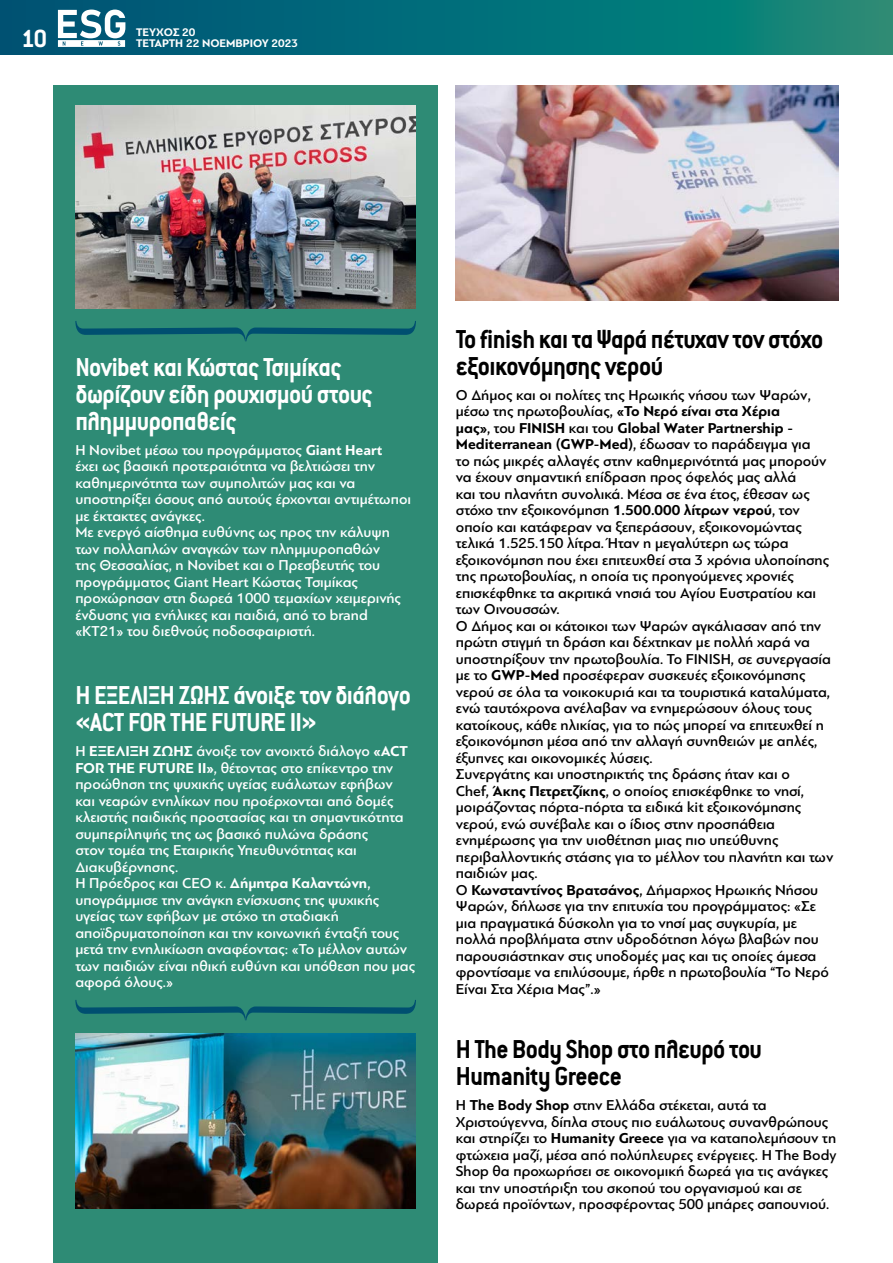
<style>
.page{position:relative;width:893px;height:1263px;background:#fff}
.page>*{position:absolute;margin:0;border:0;box-sizing:border-box;transform-origin:0 0}
.t1{font:700 28.5px/27px "Conduit ITC Hel";letter-spacing:-.02em;color:#fff;scale:.93 1}
.t2{font:700 28.5px/27px "Conduit ITC Hel";letter-spacing:-.02em;color:#000;scale:.93 1}
.t3{font:700 27.3px "Conduit ITC Hel";color:#fff}
.t4{font:500 15px/16.5px "PF Bague Sans Pro";color:#000}
.t5{font:500 15px/16.5px "PF Bague Sans Pro";color:#fff}
.t6{font:700 11.55px/10.5px "PF Bague Sans Pro";color:#fff}
.s1{font-weight:700}
</style>
<div class="page">
<svg style="left:0;top:0;width:893px;height:54px;background:#056f78"></svg>
<svg style="left:58px;top:10px;width:67px;height:37px"></svg>
<div style="left:53px;top:85px;width:385px;height:1178px;background:#2e8b75"></div>
<img style="left:455px;top:85px;width:383px;height:216px">
<svg style="left:75px;top:321px;width:341px;height:20px"></svg>
<svg style="left:75px;top:1000px;width:341px;height:20px"></svg>
<img style="left:75px;top:105px;width:341px;height:203px">
<img style="left:75px;top:1033px;width:341px;height:176px">
<h2 class="t3" style="left:21px;top:25px;width:28px">10</h2>
<p class="t6" style="left:136px;top:27px;width:163px">ΤΕΥΧΟΣ 20<br>TΕΤΑΡΤΗ 22 ΝΟΕΜΒΡΙΟΥ 2023</p>
<h1 class="t1" style="left:75px;top:354px;width:321px">Novibet και Κώστας Τσιμίκας δωρίζουν είδη ρουχισμού στους πλημμυροπαθείς</h1>
<p class="t5" style="left:75px;top:441px;width:337px">Η Novibet μέσω του προγράμματος <span class="s1">Giant Heart<br></span>έχει ως βασική προτεραιότητα να βελτιώσει την καθημερινότητα των συμπολιτών μας και να υποστηρίξει όσους από αυτούς έρχονται αντιμέτωποι με έκτακτες ανάγκες.<br>Με ενεργό αίσθημα ευθύνης ως προς την κάλυψη των πολλαπλών αναγκών των πλημμυροπαθών<br>της Θεσσαλίας, η Novibet και ο Πρεσβευτής του προγράμματος Giant Heart Κώστας Τσιμίκας προχώρησαν στη δωρεά 1000 τεμαχίων χειμερινής ένδυσης για ενήλικες και παιδιά, από το brand «KT21» του διεθνούς ποδοσφαιριστή.</p>
<h1 class="t1" style="left:75px;top:682px;width:362px">Η ΕΞΕΛΙΞΗ ΖΩΗΣ άνοιξε τον διάλογο «ACT FOR THE FUTURE II»</h1>
<p class="t5" style="left:75px;top:743px;width:341px">Η <span class="s1">ΕΞΕΛΙΞΗ ΖΩΗΣ</span> άνοιξε τον ανοιχτό διάλογο <span class="s1">«ACT FOR THE FUTURE II»</span>, θέτοντας στο επίκεντρο την προώθηση της ψυχικής υγείας ευάλωτων εφήβων και νεαρών ενηλίκων που προέρχονται από δομές κλειστής παιδικής προστασίας και τη σημαντικότητα συμπερίληψής της ως βασικό πυλώνα δράσης<br>στον τομέα της Εταιρικής Υπευθυνότητας και Διακυβέρνησης.<br>Η Πρόεδρος και CEO κ. <span class="s1">Δήμητρα Καλαντώνη</span>, υπογράμμισε την ανάγκη ενίσχυσης της ψυχικής υγείας των εφήβων με στόχο τη σταδιακή αποϊδρυματοποίηση και την κοινωνική ένταξή τους μετά την ενηλικίωση αναφέοντας: «Το μέλλον αυτών των παιδιών είναι ηθική ευθύνη και υπόθεση που μας αφορά όλους.»</p>
<h1 class="t2" style="left:456px;top:326px;width:397px">Το finish και τα Ψαρά πέτυχαν τον στόχο εξοικονόμησης νερού</h1>
<p class="t4" style="left:456px;top:387px;width:379px">Ο Δήμος και οι πολίτες της Ηρωικής νήσου των Ψαρών, μέσω της πρωτοβουλίας, <span class="s1">«Το Νερό είναι στα Χέρια<br>μας»</span>, του <span class="s1">FINISH</span> και του <span class="s1">Global Water Partnership - Mediterranean (GWP-Med)</span>, έδωσαν το παράδειγμα για<br>το πώς μικρές αλλαγές στην καθημερινότητά μας μπορούν να έχουν σημαντική επίδραση προς όφελός μας αλλά<br>και του πλανήτη συνολικά. Μέσα σε ένα έτος, έθεσαν ως στόχο την εξοικονόμηση <span class="s1">1.500.000 λίτρων νερού</span>, τον οποίο και κατάφεραν να ξεπεράσουν, εξοικονομώντας τελικά 1.525.150 λίτρα. Ήταν η μεγαλύτερη ως τώρα εξοικονόμηση που έχει επιτευχθεί στα 3 χρόνια υλοποίησης της πρωτοβουλίας, η οποία τις προηγούμενες χρονιές επισκέφθηκε τα ακριτικά νησιά του Αγίου Ευστρατίου και των Οινουσσών.<br>Ο Δήμος και οι κάτοικοι των Ψαρών αγκάλιασαν από την πρώτη στιγμή τη δράση και δέχτηκαν με πολλή χαρά να υποστηρίξουν την πρωτοβουλία. Το FINISH, σε συνεργασία με το <span class="s1">GWP-Med</span> προσέφεραν συσκευές εξοικονόμησης νερού σε όλα τα νοικοκυριά και τα τουριστικά καταλύματα, ενώ ταυτόχρονα ανέλαβαν να ενημερώσουν όλους τους κατοίκους, κάθε ηλικίας, για το πώς μπορεί να επιτευχθεί η εξοικονόμηση μέσα από την αλλαγή συνηθειών με απλές, έξυπνες και οικονομικές λύσεις.<br>Συνεργάτης και υποστηρικτής της δράσης ήταν και ο<br>Chef, <span class="s1">Άκης Πετρετζίκης</span>, ο οποίος επισκέφθηκε το νησί, μοιράζοντας πόρτα-πόρτα τα ειδικά kit εξοικονόμησης νερού, ενώ συνέβαλε και ο ίδιος στην προσπάθεια ενημέρωσης για την υιοθέτηση μιας πιο υπεύθυνης περιβαλλοντικής στάσης για το μέλλον του πλανήτη και των παιδιών μας.<br>Ο <span class="s1">Κωνσταντίνος Βρατσάνος</span>, Δήμαρχος Ηρωικής Νήσου Ψαρών, δήλωσε για την επιτυχία του προγράμματος: «Σε μια πραγματικά δύσκολη για το νησί μας συγκυρία, με πολλά προβλήματα στην υδροδότηση λόγω βλαβών που παρουσιάστηκαν στις υποδομές μας και τις οποίες άμεσα φροντίσαμε να επιλύσουμε, ήρθε η πρωτοβουλία “Το Νερό Είναι Στα Χέρια Μας”.»</p>
<h1 class="t2" style="left:456px;top:1036px;width:331px">H The Body Shop στο πλευρό του<br>Humanity Greece</h1>
<p class="t4" style="left:456px;top:1097px;width:382px">Η <span class="s1">The Body Shop</span> στην Ελλάδα στέκεται, αυτά τα Χριστούγεννα, δίπλα στους πιο ευάλωτους συνανθρώπους και στηρίζει το <span class="s1">Humanity Greece</span> για να καταπολεμήσουν τη φτώχεια μαζί, μέσα από πολύπλευρες ενέργειες. Η The Body Shop θα προχωρήσει σε οικονομική δωρεά για τις ανάγκες και την υποστήριξη του σκοπού του οργανισμού και σε δωρεά προϊόντων, προσφέροντας 500 μπάρες σαπουνιού.</p>
</div>
